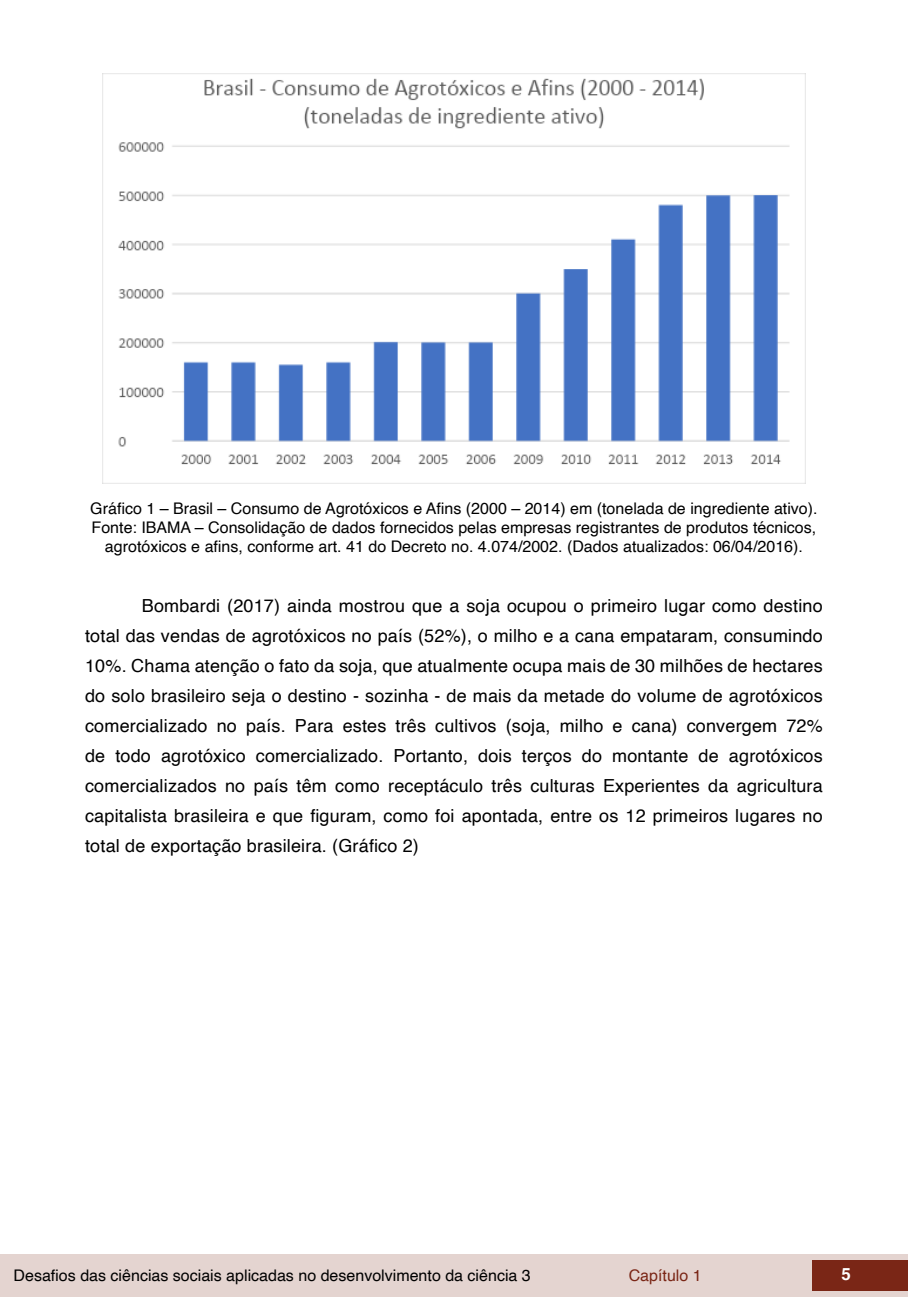
<style>
.page{position:relative;width:908px;height:1304px;background:#fff}
.page>*{position:absolute;margin:0;border:0;box-sizing:border-box;transform-origin:0 0}
.t1{font:18px/30px "Helvetica";letter-spacing:.01em;color:#000;text-align:justify}
.t2{font:700 16.8px "Helvetica";color:#fff}
.t3{font:16px/19.2px "Helvetica";color:#000;text-align:center}
.t4{font:16px "Helvetica";color:#7a2616}
</style>
<div class="page">
<div style="left:0;top:1254px;width:906px;height:43px;background:#e4d4d0"></div>
<div style="left:812px;top:1261px;width:95px;height:30px;background:#7a2616"></div>
<img style="left:118px;top:78px;width:672px;height:387px">
<p class="t3" style="left:90px;top:499px;width:728px">Gráfico 1 – Brasil – Consumo de Agrotóxicos e Afins (2000 – 2014) em (tonelada de ingrediente ativo).<br>Fonte: IBAMA – Consolidação de dados fornecidos pelas empresas registrantes de produtos técnicos, agrotóxicos e afins, conforme art. 41 do Decreto no. 4.074/2002. (Dados atualizados: 06/04/2016).</p>
<p class="t1" style="left:85px;top:591px;width:738px;text-indent:57px">Bombardi (2017) ainda mostrou que a soja ocupou o primeiro lugar como destino total das vendas de agrotóxicos no país (52%), o milho e a cana empataram, consumindo 10%. Chama atenção o fato da soja, que atualmente ocupa mais de 30 milhões de hectares do solo brasileiro seja o destino - sozinha - de mais da metade do volume de agrotóxicos comercializado no país. Para estes três cultivos (soja, milho e cana) convergem 72% de todo agrotóxico comercializado. Portanto, dois terços do montante de agrotóxicos comercializados no país têm como receptáculo três culturas Experientes da agricultura capitalista brasileira e que figuram, como foi apontada, entre os 12 primeiros lugares no total de exportação brasileira. (Gráfico 2)</p>
<p class="t3" style="left:14px;top:1266px;width:518px">Desafios das ciências sociais aplicadas no desenvolvimento da ciência 3</p>
<p class="t4" style="left:628px;top:1263px;width:74px">Capítulo 1</p>
<p class="t2" style="left:841px;top:1264px;width:11px">5</p>
</div>
